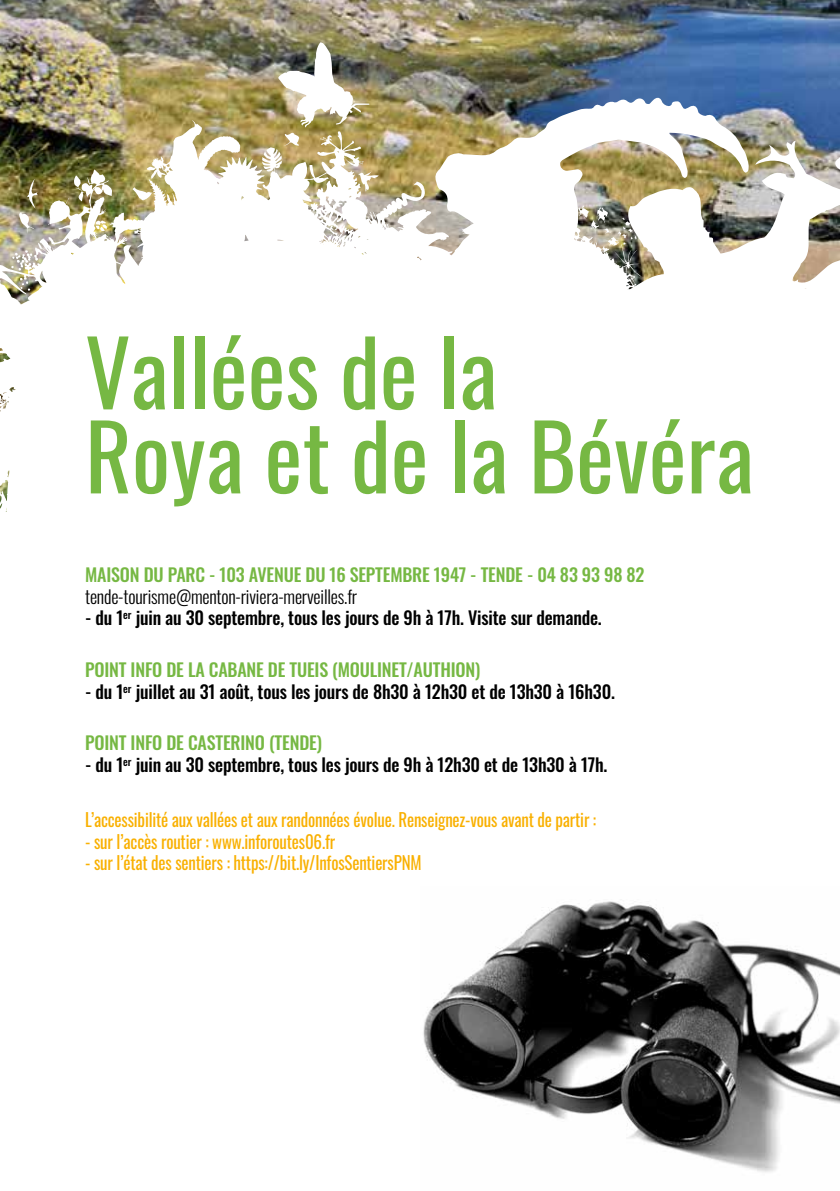
<style>
.page{position:relative;width:840px;height:1191px;background:#fff}
.page>*{position:absolute;margin:0;border:0;box-sizing:border-box;transform-origin:0 0}
.t1{font:90px/84px "Oswald";color:#76b843}
.t2{font:500 18px "Oswald";letter-spacing:-.01em;color:#000}
.t3{font:18px "Oswald";letter-spacing:-.01em;color:#f9b000;scale:.94 1}
.t4{font:500 18px "Oswald";letter-spacing:-.01em;color:#76b843}
.t5{font:300 18px "Oswald";letter-spacing:-.01em;color:#000}
</style>
<div class="page">
<img style="left:0;top:0;width:839px;height:65px">
<svg style="left:278px;top:42px;width:91px;height:23px"></svg>
<img style="left:0;top:65px;width:839px;height:447px">
<img style="left:423px;top:901px;width:416px;height:271px">
<h1 class="t1" style="left:85px;top:322px;width:670px">Vallées de la<br>Roya et de la Bévéra</h1>
<p class="t4" style="left:85px;top:559px;width:560px">MAISON DU PARC - 103 AVENUE DU 16 SEPTEMBRE 1947 - TENDE - 04 83 93 98 82</p>
<p class="t5" style="left:85px;top:580px;width:273px">tende-tourisme@menton-riviera-merveilles.fr</p>
<p class="t2" style="left:85px;top:602px;width:518px">- du 1<sup>er</sup> juin au 30 septembre, tous les jours de 9h à 17h. Visite sur demande.</p>
<p class="t4" style="left:85px;top:653px;width:396px">POINT INFO DE LA CABANE DE TUEIS (MOULINET/AUTHION)</p>
<p class="t2" style="left:85px;top:675px;width:531px">- du 1<sup>er</sup> juillet au 31 août, tous les jours de 8h30 à 12h30 et de 13h30 à 16h30.</p>
<p class="t4" style="left:85px;top:727px;width:238px">POINT INFO DE CASTERINO (TENDE)</p>
<p class="t2" style="left:85px;top:748px;width:523px">- du 1<sup>er</sup> juin au 30 septembre, tous les jours de 9h à 12h30 et de 13h30 à 17h.</p>
<p class="t3" style="left:85px;top:803px;width:545px">L’accessibilité aux vallées et aux randonnées évolue. Renseignez-vous avant de partir :</p>
<p class="t3" style="left:85px;top:825px;width:267px">- sur l’accès routier : www.inforoutes06.fr</p>
<p class="t3" style="left:85px;top:847px;width:359px">- sur l’état des sentiers : https://bit.ly/InfosSentiersPNM</p>
</div>
